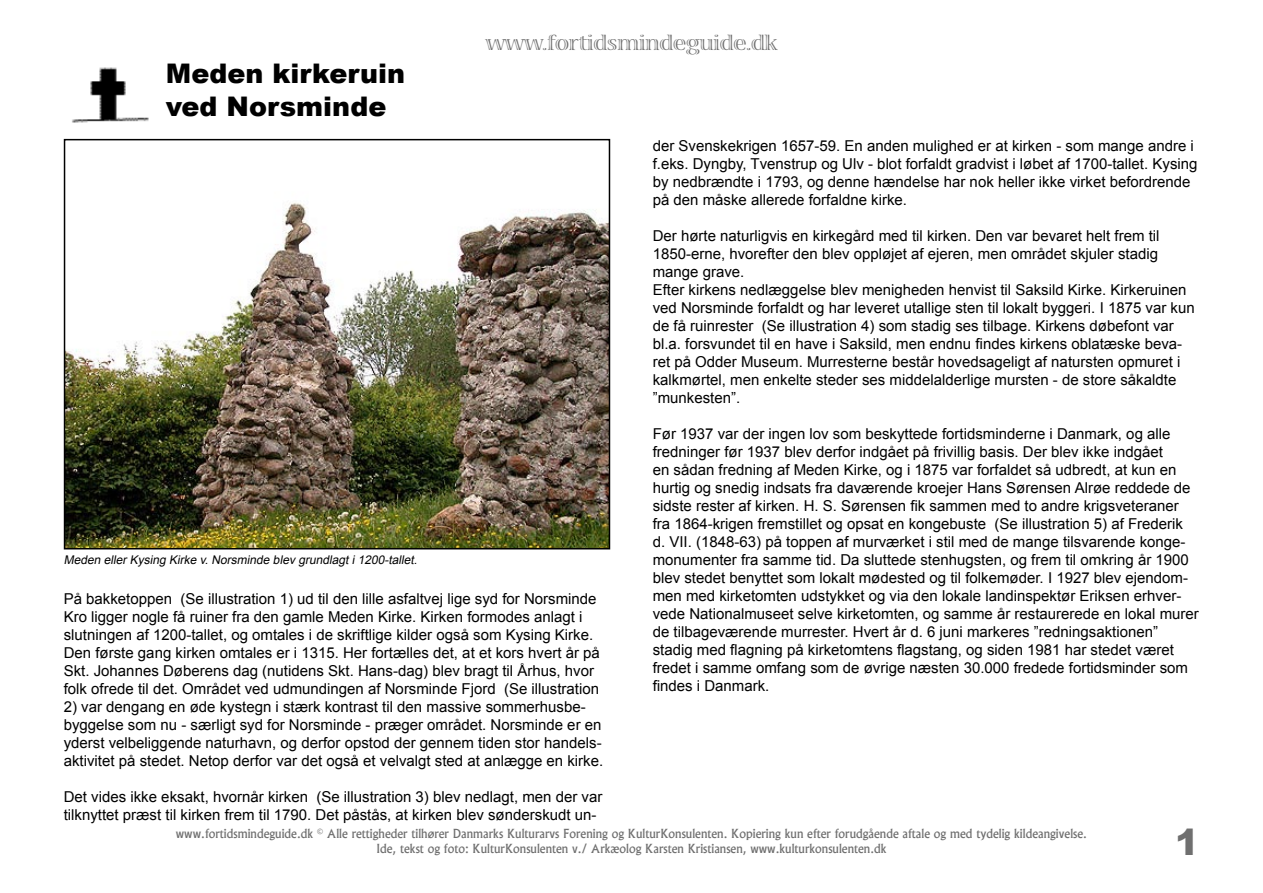
<style>
.page{position:relative;width:1263px;height:893px;background:#fff}
.page>*{position:absolute;margin:0;border:0;box-sizing:border-box;transform-origin:0 0}
.t1{font:900 36px "Arial";color:#6f6f6f}
.t2{font:900 27px "Arial";color:#000}
.t3{font:21px "Viva Std";color:#6f6f6f}
.t4{font:15px/18px "Arial";color:#000}
.t5{font:12px "Alaska";color:#6f6f6f}
.t6{font:italic 12px "Arial";color:#000}
</style>
<div class="page">
<img style="left:67px;top:202px;width:540px;height:344px">
<div style="left:64px;top:139px;width:546px;height:410px;border:2px solid #000"></div>
<img style="left:72px;top:67px;width:77px;height:56px">
<p class="t2" style="left:166px;top:54px;width:241px">Meden kirkeruin</p>
<p class="t2" style="left:166px;top:86px;width:222px">ved Norsminde</p>
<p class="t3" style="left:486px;top:32px;width:293px">www.fortidsmindeguide.dk</p>
<p class="t6" style="left:64px;top:552px;width:358px">Meden ellerKysing Kirke v.Norsminde blev grundlagti1200-tallet.</p>
<p class="t4" style="left:64px;top:590px;width:538px">På bakketoppen (Se illustration 1) ud til den lille asfaltvej lige syd for Norsminde Kro ligger nogle få ruiner fra den gamle Meden Kirke. Kirken formodes anlagt i slutningen af 1200-tallet, og omtales i de skriftlige kilder også som Kysing Kirke.<br>Den første gang kirken omtales er i 1315. Her fortælles det, at et kors hvert år på Skt. Johannes Døberens dag (nutidens Skt. Hans-dag) blev bragt til Århus, hvor folk ofrede til det. Området ved udmundingen af Norsminde Fjord (Se illustration</p>
<p class="t4" style="left:64px;top:698px;width:541px">2) var dengang en øde kystegn i stærk kontrast til den massive sommerhusbe&shy;byggelse som nu - særligt syd for Norsminde - præger området. Norsminde er en yderst velbeliggende naturhavn, og derfor opstod der gennem tiden stor handels&shy;aktivitet på stedet. Netop derfor var det også et velvalgt sted at anlægge en kirke.</p>
<p class="t4" style="left:64px;top:788px;width:540px">Det vides ikke eksakt, hvornår kirken (Se illustration 3) blev nedlagt, men der var tilknyttet præst til kirken frem til 1790. Det påstås, at kirken blev sønderskudt un-</p>
<p class="t4" style="left:653px;top:137px;width:546px">der Svenskekrigen 1657-59. En anden mulighed er at kirken - som mange andre i f.eks. Dyngby, Tvenstrup og Ulv - blot forfaldt gradvist i løbet af 1700-tallet. Kysing by nedbrændte i 1793, og denne hændelse har nok heller ikke virket befordrende på den måske allerede forfaldne kirke.</p>
<p class="t4" style="left:653px;top:227px;width:508px;text-align:justify">Der hørte naturligvis en kirkegård med til kirken. Den var bevaret helt frem til 1850-erne, hvorefter den blev oppløjet af ejeren, men området skjuler stadig mange grave.</p>
<p class="t4" style="left:653px;top:281px;width:543px">Efter kirkens nedlæggelse blev menigheden henvist til Saksild Kirke. Kirkeruinen ved Norsminde forfaldt og har leveret utallige sten til lokalt byggeri. I 1875 var kun de få ruinrester (Se illustration 4) som stadig ses tilbage. Kirkens døbefont var bl.a. forsvundet til en have i Saksild, men endnu findes kirkens oblatæske beva&shy;ret på Odder Museum. Murresterne består hovedsageligt af natursten opmuret i kalkmørtel, men enkelte steder ses middelalderlige mursten - de store såkaldte ”munkesten”.</p>
<p class="t4" style="left:653px;top:425px;width:548px">Før 1937 var der ingen lov som beskyttede fortidsminderne i Danmark, og alle fredninger før 1937 blev derfor indgået på frivillig basis. Der blev ikke indgået<br>en sådan fredning af Meden Kirke, og i 1875 var forfaldet så udbredt, at kun en hurtig og snedig indsats fra daværende kroejer Hans Sørensen Alrøe reddede de sidste rester af kirken. H. S. Sørensen fik sammen med to andre krigsveteraner fra 1864-krigen fremstillet og opsat en kongebuste (Se illustration 5) af Frederik d. VII. (1848-63) på toppen af murværket i stil med de mange tilsvarende konge&shy;monumenter fra samme tid. Da sluttede stenhugsten, og frem til omkring år 1900 blev stedet benyttet som lokalt mødested og til folkemøder. I 1927 blev ejendom&shy;men med kirketomten udstykket og via den lokale landinspektør Eriksen erhver&shy;vede Nationalmuseet selve kirketomten, og samme år restaurerede en lokal murer de tilbageværende murrester. Hvert år d. 6 juni markeres ”redningsaktionen” stadig med flagning på kirketomtens flagstang, og siden 1981 har stedet været fredet i samme omfang som de øvrige næsten 30.000 fredede fortidsminder som findes i Danmark.</p>
<p class="t5" style="left:176px;top:826px;width:913px">www.fortidsmindeguide.dk © Alle rettigheder tilhører Danmarks Kulturarvs Forening og KulturKonsulenten. Kopiering kun efter forudgående aftale og med tydelig kildeangivelse.</p>
<p class="t5" style="left:376px;top:841px;width:512px">Ide, tekst og foto: KulturKonsulenten v./ Arkæolog Karsten Kristiansen, www.kulturkonsulenten.dk</p>
<p class="t1" style="left:1175px;top:816px;width:26px">1</p>
</div>
